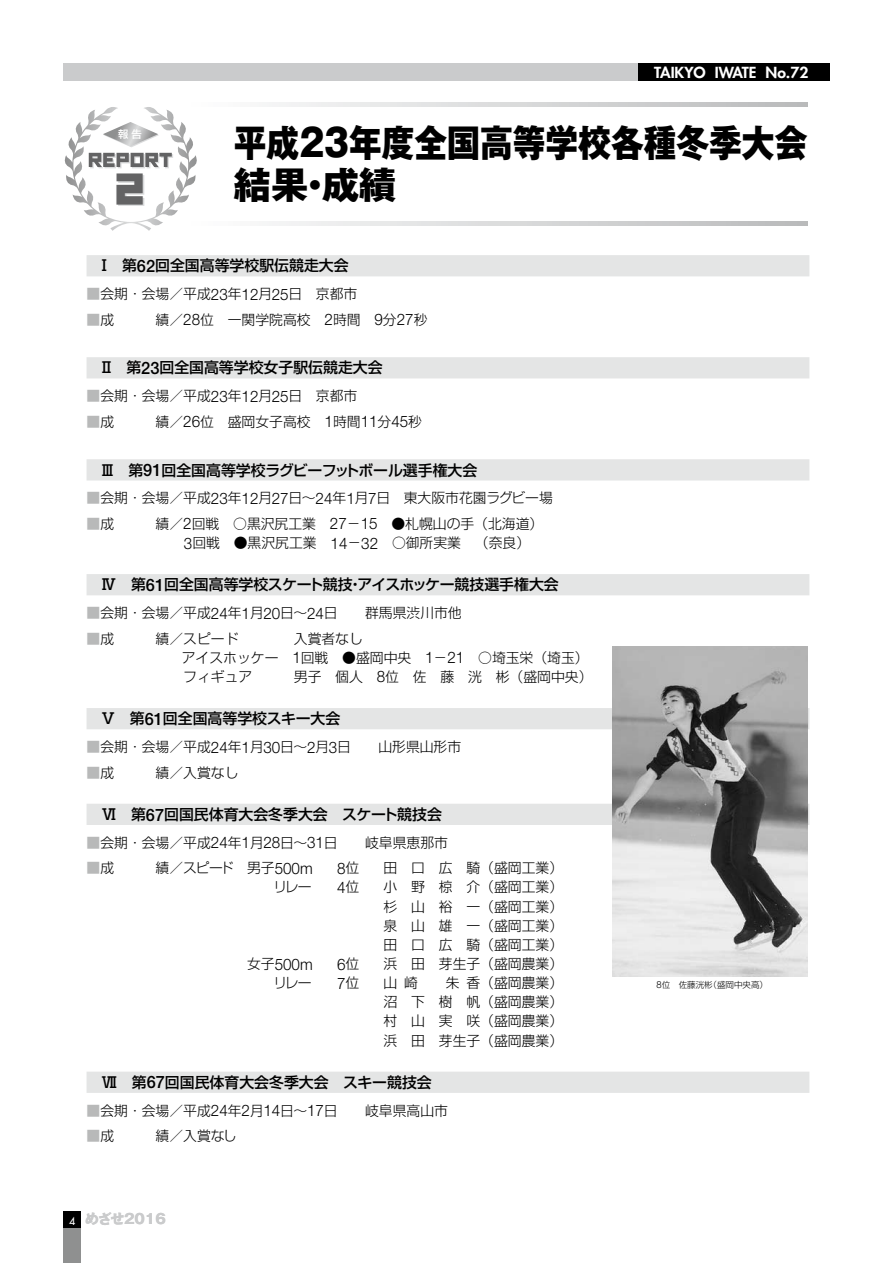
<style>
.page{position:relative;width:893px;height:1263px;background:#fff}
.page>*{position:absolute;margin:0;border:0;box-sizing:border-box;transform-origin:0 0}
.t1{font:38.25px "True Line G Ultra RKSJ H";color:#636364}
.t2{font:800 37.2px "Gothic MB101 Pro";color:#000;scale:.88 1}
.t3{font:800 37.2px "Gothic MB101 Pro";color:#000}
.t4{font:300 15.9px "Helvetica Neue";color:#000;scale:.96 1}
.t5{font:500 14.85px "Shin Go Pro";color:#000}
.t6{font:800 14.85px "Futura";color:#fff;scale:1.05 1}
.t7{font:14.85px "Futura";letter-spacing:.1em;color:#fff}
.t8{font:300 13.8px/19.2px "Shin Go Pro";color:#000}
.t9{font:300 13.8px "Shin Go Pro";color:#b8b9b9}
.t10{font:700 13.8px "Gothic MB101 Pro";letter-spacing:-.005em;color:#cacbcc}
.t11{font:500 10.35px "Shin Go Pro";color:#fff}
.t12{font:300 8.55px "Shin Go Pro";color:#000}
.s1{font-family:"Helvetica Neue";font-size:17.1px}
.s2{color:#b8b9b9}
.s3{font-family:"Helvetica Neue";font-size:15.9px}
.s4{color:#000}
.s5{font-family:"Shin Go Pro";font-size:13.8px}
.s6{font-family:"Futura";font-weight:400;font-size:10.65px;color:#fff}
.s7{font-family:"Helvetica Neue";font-size:9.75px}
</style>
<div class="page">
<div style="left:64px;top:64px;width:765px;height:17px;background:#cacbcc"></div>
<div style="left:638px;top:64px;width:191px;height:17px;background:#000"></div>
<div style="left:64px;top:1212px;width:17px;height:17px;background:#000"></div>
<div style="left:64px;top:1229px;width:17px;height:34px;background:#8f9090"></div>
<svg style="left:73px;top:107px;width:115px;height:117px"></svg>
<svg style="left:269px;top:102px;width:539px;height:4px;background:#d6d7d8"></svg>
<svg style="left:184px;top:221px;width:624px;height:4px"></svg>
<div style="left:87px;top:255px;width:722px;height:21px;background:#e4e5e5"></div>
<div style="left:87px;top:357px;width:722px;height:21px;background:#e4e5e5"></div>
<div style="left:87px;top:459px;width:722px;height:21px;background:#e4e5e5"></div>
<div style="left:87px;top:574px;width:722px;height:21px;background:#e4e5e5"></div>
<div style="left:87px;top:708px;width:722px;height:21px;background:#e4e5e5"></div>
<div style="left:87px;top:804px;width:722px;height:21px;background:#e4e5e5"></div>
<div style="left:87px;top:1071px;width:722px;height:22px;background:#e4e5e5"></div>
<img style="left:612px;top:646px;width:196px;height:330px">
<p class="t11" style="left:118px;top:125px;width:25px">報 告</p>
<p class="t6" style="left:654px;top:63px;width:148px">TAIKYO IWATE No.72</p>
<p class="t7" style="left:714px;top:64px;width:113px">TAIKYO IWATE</p>
<h2 class="t2" style="left:234px;top:111px;width:653px">平成23年度全国高等学校各種冬季大会</h2>
<h1 class="t1" style="left:114px;top:170px;width:33px">2</h1>
<h2 class="t3" style="left:234px;top:154px;width:164px">結果・成績</h2>
<p class="t5" style="left:97px;top:254px;width:253px">Ⅰ 第<span class="s1">62</span>回全国高等学校駅伝競走大会</p>
<p class="t8" style="left:87px;top:283px;width:272px"><span class="s2">■</span>会期・会場／平成<span class="s3">23</span>年<span class="s3">12</span>月<span class="s3">25</span>日 京都市</p>
<p class="t9" style="left:87px;top:308px;width:29px">■<span class="s4">成</span></p>
<p class="t8" style="left:156px;top:308px;width:273px">績／<span class="s3">28</span>位 一関学院高校 <span class="s3">2</span>時間 <span class="s3">9</span>分<span class="s3">27</span>秒</p>
<p class="t5" style="left:99px;top:356px;width:285px">Ⅱ 第<span class="s1">23</span>回全国高等学校女子駅伝競走大会</p>
<p class="t8" style="left:87px;top:385px;width:272px"><span class="s2">■</span>会期・会場／平成<span class="s3">23</span>年<span class="s3">12</span>月<span class="s3">25</span>日 京都市</p>
<p class="t9" style="left:87px;top:410px;width:29px">■<span class="s4">成</span></p>
<p class="t8" style="left:156px;top:410px;width:268px">績／<span class="s3">26</span>位 盛岡女子高校 <span class="s3">1</span>時間<span class="s3">11</span>分<span class="s3">45</span>秒</p>
<p class="t5" style="left:100px;top:458px;width:379px">Ⅲ 第<span class="s1">91</span>回全国高等学校ラグビーフットボール選手権大会</p>
<p class="t8" style="left:87px;top:487px;width:468px"><span class="s2">■</span>会期・会場／平成<span class="s3">23</span>年<span class="s3">12</span>月<span class="s3">27</span>日～<span class="s3">24</span>年<span class="s3">1</span>月<span class="s3">7</span>日 東大阪市花園ラグビー場</p>
<p class="t9" style="left:87px;top:512px;width:29px">■<span class="s4">成</span></p>
<p class="t8" style="left:184px;top:512px;width:361px;text-indent:-28px">績／<span class="s3">2</span>回戦 ○黒沢尻工業 <span class="s3">27</span>－<span class="s3">15</span> ●札幌山の手（北海道）<br><span class="s3">3</span>回戦 ●黒沢尻工業 <span class="s3">14</span>－<span class="s3">32</span> ○御所実業 （奈良）</p>
<p class="t5" style="left:101px;top:572px;width:459px">Ⅳ 第<span class="s1">61</span>回全国高等学校スケート競技・アイスホッケー競技選手権大会</p>
<p class="t8" style="left:87px;top:602px;width:253px"><span class="s2">■</span>会期・会場／平成<span class="s3">24</span>年<span class="s3">1</span>月<span class="s3">20</span>日～<span class="s3">24</span>日</p>
<p class="t8" style="left:365px;top:602px;width:98px">群馬県渋川市他</p>
<p class="t9" style="left:87px;top:627px;width:29px">■<span class="s4">成</span></p>
<p class="t8" style="left:156px;top:627px;width:84px">績／スピード</p>
<p class="t8" style="left:182px;top:627px;width:408px;text-indent:112px">入賞者なし<br>アイスホッケー <span class="s3">1</span>回戦 ●盛岡中央 <span class="s3">1</span>－<span class="s3">21</span> ○埼玉栄（埼玉）フィギュア</p>
<p class="t8" style="left:294px;top:665px;width:300px">男子 個人 <span class="s3">8</span>位 佐 藤 洸 彬（盛岡中央）</p>
<p class="t5" style="left:101px;top:706px;width:241px">Ⅴ 第<span class="s1">61</span>回全国高等学校スキー大会</p>
<p class="t8" style="left:87px;top:735px;width:266px"><span class="s2">■</span>会期・会場／平成<span class="s3">24</span>年<span class="s3">1</span>月<span class="s3">30</span>日～<span class="s3">2</span>月<span class="s3">3</span>日</p>
<p class="t8" style="left:378px;top:735px;width:84px">山形県山形市</p>
<p class="t9" style="left:87px;top:761px;width:29px">■<span class="s4">成</span></p>
<p class="t8" style="left:156px;top:761px;width:84px">績／入賞なし</p>
<p class="t5" style="left:101px;top:802px;width:342px">Ⅵ 第<span class="s1">67</span>回国民体育大会冬季大会 スケート競技会</p>
<p class="t8" style="left:87px;top:831px;width:253px"><span class="s2">■</span>会期・会場／平成<span class="s3">24</span>年<span class="s3">1</span>月<span class="s3">28</span>日～<span class="s3">31</span>日</p>
<p class="t8" style="left:365px;top:831px;width:84px">岐阜県恵那市</p>
<p class="t9" style="left:87px;top:857px;width:29px">■<span class="s4">成</span></p>
<p class="t8" style="left:156px;top:857px;width:159px">績／スピード 男子<span class="s3">500m</span></p>
<p class="t4" style="left:337px;top:858px;width:25px">8<span class="s5">位</span></p>
<p class="t8" style="left:384px;top:857px;width:181px">田 口 広 騎（盛岡工業）</p>
<p class="t8" style="left:273px;top:876px;width:40px">リレー</p>
<p class="t4" style="left:337px;top:877px;width:25px">4<span class="s5">位</span></p>
<p class="t8" style="left:384px;top:876px;width:181px;text-align:justify">小 野 椋 介（盛岡工業）杉 山 裕 一（盛岡工業）泉 山 雄 一（盛岡工業）田 口 広 騎（盛岡工業）</p>
<p class="t4" style="left:247px;top:954px;width:70px"><span class="s5">女子</span>500m</p>
<p class="t4" style="left:337px;top:954px;width:25px">6<span class="s5">位</span></p>
<p class="t8" style="left:384px;top:952px;width:181px">浜 田 芽生子（盛岡農業）</p>
<p class="t8" style="left:273px;top:971px;width:40px">リレー</p>
<p class="t4" style="left:337px;top:973px;width:25px">7<span class="s5">位</span></p>
<p class="t8" style="left:384px;top:971px;width:36px">山崎</p>
<p class="t8" style="left:384px;top:971px;width:181px;text-align:justify;text-indent:62px">朱香（盛岡農業）沼 下 樹 帆（盛岡農業）村 山 実 咲（盛岡農業）浜 田 芽生子（盛岡農業）</p>
<p class="t5" style="left:102px;top:1070px;width:331px">Ⅶ 第<span class="s1">67</span>回国民体育大会冬季大会 スキー競技会</p>
<p class="t8" style="left:87px;top:1099px;width:253px"><span class="s2">■</span>会期・会場／平成<span class="s3">24</span>年<span class="s3">2</span>月<span class="s3">14</span>日～<span class="s3">17</span>日</p>
<p class="t8" style="left:365px;top:1099px;width:84px">岐阜県高山市</p>
<p class="t9" style="left:87px;top:1124px;width:29px">■<span class="s4">成</span></p>
<p class="t8" style="left:156px;top:1125px;width:83px">績／入賞なし</p>
<p class="t10" style="left:69px;top:1207px;width:98px"><span class="s6">4</span> めざせ2016</p>
<p class="t12" style="left:656px;top:978px;width:113px"><span class="s7">8</span>位 佐藤洸彬（盛岡中央高）</p>
</div>
